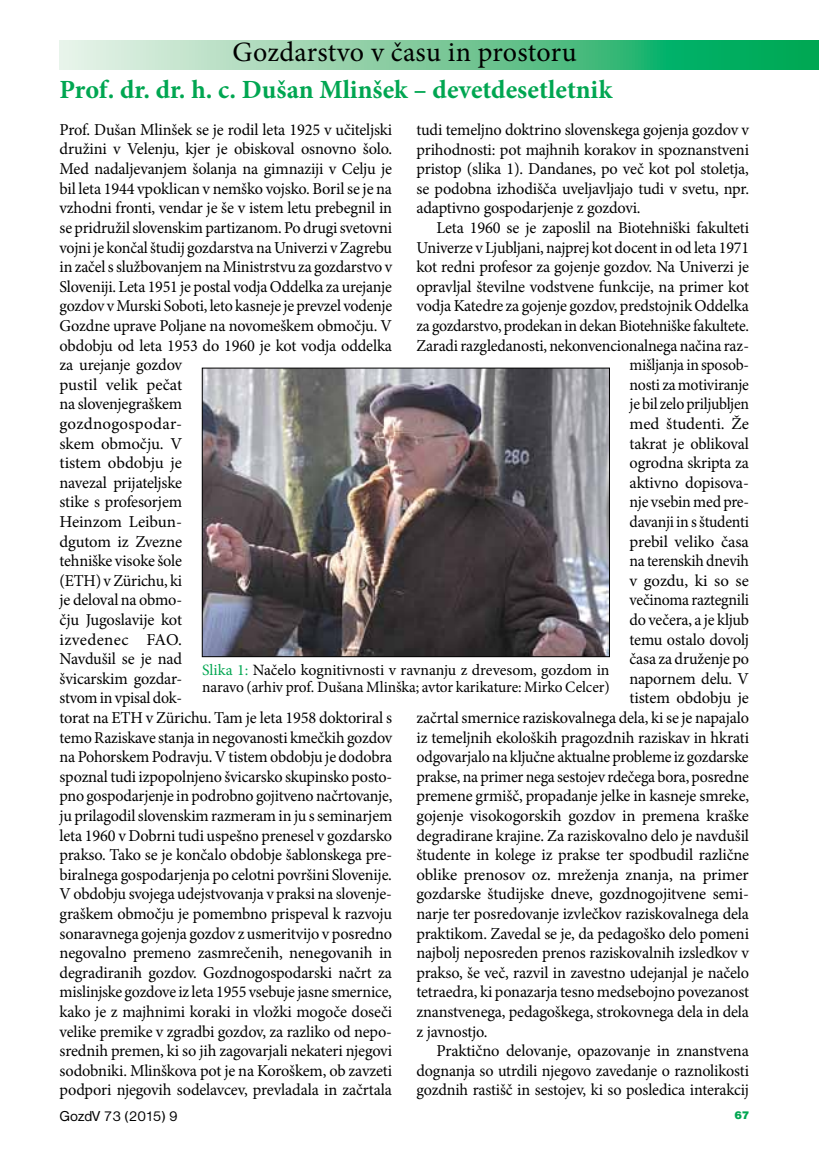
<style>
.page{position:relative;width:819px;height:1166px;background:#fff}
.page>*{position:absolute;margin:0;border:0;box-sizing:border-box;transform-origin:0 0}
.t1{font:28px "Minion Pro";letter-spacing:.005em;color:#000}
.t2{font:700 26.25px "Minion Pro";color:#00a651}
.t3{font:16.62px/19.6px "Minion Pro";letter-spacing:-.01em;color:#000}
.t4{font:16.62px "Minion Pro";letter-spacing:-.01em;color:#000;scale:.95 1}
.t5{font:16.62px "Minion Pro";letter-spacing:-.01em;color:#000;scale:.96 1}
.t6{font:16.62px "Minion Pro";letter-spacing:-.01em;color:#000;scale:.94 1}
.t7{font:15.75px/17.5px "Minion Pro";letter-spacing:-.005em;color:#000}
.t8{font:14.88px "Nimbus San DEE";color:#000}
.t9{font:11.38px "Nimbus San DEE Blac";color:#00a651}
.s1{color:#00a651}
</style>
<div class="page">
<svg style="left:60px;top:40px;width:759px;height:29px"></svg>
<img style="left:204px;top:370px;width:403px;height:285px">
<div style="left:202px;top:368px;width:407px;height:289px;border:1px solid #000"></div>
<h1 class="t1" style="left:232px;top:34px;width:345px">Gozdarstvo v času in prostoru</h1>
<h2 class="t2" style="left:60px;top:72px;width:554px">Prof. dr. dr. h. c. Dušan Mlinšek – devetdesetletnik</h2>
<p class="t3" style="left:60px;top:120px;width:334px">Prof. Dušan Mlinšek se je rodil leta 1925 v učiteljski družini v Velenju, kjer je obiskoval osnovno šolo.<br>Med nadaljevanjem šolanja na gimnaziji v Celju je bil leta 1944 vpoklican v nemško vojsko. Boril se je na vzhodni fronti, vendar je še v istem letu prebegnil in se pridružil slovenskim partizanom. Po drugi svetovni vojni je končal študij gozdarstva na Univerzi v Zagrebu in začel s službovanjem na Ministrstvu za gozdarstvo v Sloveniji. Leta 1951 je postal vodja Oddelka za urejanje gozdov v Murski Soboti, leto kasneje je prevzel vodenje Gozdne uprave Poljane na novomeškem območju. V obdobju od leta 1953 do 1960 je kot vodja oddelka za urejanje gozdov<br>pustil velik pečat<br>na slovenjegraškem<br>gozdnogospodar-<br>skem območju. V<br>tistem obdobju je<br>navezal prijateljske<br>stike s profesorjem<br>Heinzom Leibun-<br>dgutom iz Zvezne<br>tehniške visoke šole<br>(ETH) v Zürichu, ki<br>je deloval na obmo-<br>čju Jugoslavije kot<br>izvedenec FAO.<br>Navdušil se je nad<br>švicarskim gozdar-<br>stvom in vpisal dok-<br>torat na ETH v Zürichu. Tam je leta 1958 doktoriral s temo Raziskave stanja in negovanosti kmečkih gozdov na Pohorskem Podravju. V tistem obdobju je dodobra spoznal tudi izpopolnjeno švicarsko skupinsko posto&shy;pno gospodarjenje in podrobno gojitveno načrtovanje, ju prilagodil slovenskim razmeram in ju s seminarjem leta 1960 v Dobrni tudi uspešno prenesel v gozdarsko prakso. Tako se je končalo obdobje šablonskega pre&shy;biralnega gospodarjenja po celotni površini Slovenije.<br>V obdobju svojega udejstvovanja v praksi na slovenje&shy;graškem območju je pomembno prispeval k razvoju sonaravnega gojenja gozdov z usmeritvijo v posredno negovalno premeno zasmrečenih, nenegovanih in degradiranih gozdov. Gozdnogospodarski načrt za mislinjske gozdove iz leta 1955 vsebuje jasne smernice, kako je z majhnimi koraki in vložki mogoče doseči velike premike v zgradbi gozdov, za razliko od nepo&shy;srednih premen, ki so jih zagovarjali nekateri njegovi sodobniki. Mlinškova pot je na Koroškem, ob zavzeti podpori njegovih sodelavcev, prevladala in začrtala</p>
<p class="t3" style="left:416px;top:120px;width:334px;text-align:justify">tudi temeljno doktrino slovenskega gojenja gozdov v prihodnosti: pot majhnih korakov in spoznanstveni pristop (slika 1). Dandanes, po več kot pol stoletja, se podobna izhodišča uveljavljajo tudi v svetu, npr. adaptivno gospodarjenje z gozdovi.</p>
<p class="t3" style="left:436px;top:218px;width:314px">Leta 1960 se je zaposlil na Biotehniški fakulteti</p>
<p class="t3" style="left:416px;top:237px;width:334px">Univerze v Ljubljani, najprej kot docent in od leta 1971</p>
<p class="t3" style="left:416px;top:257px;width:334px">kot redni profesor za gojenje gozdov. Na Univerzi je</p>
<p class="t3" style="left:416px;top:277px;width:334px">opravljal številne vodstvene funkcije, na primer kot</p>
<p class="t3" style="left:416px;top:296px;width:334px">vodja Katedre za gojenje gozdov, predstojnik Oddelka</p>
<p class="t4" style="left:416px;top:314px;width:351px">za gozdarstvo, prodekan in dekan Biotehniške fakultete.</p>
<p class="t3" style="left:416px;top:335px;width:334px">Zaradi razgledanosti, nekonvencionalnega načina raz-</p>
<p class="t4" style="left:629px;top:354px;width:127px">mišljanja in sposob-</p>
<p class="t4" style="left:629px;top:373px;width:127px">nosti za motiviranje</p>
<p class="t6" style="left:629px;top:393px;width:129px">je bil zelo priljubljen</p>
<p class="t3" style="left:629px;top:414px;width:121px">med študenti. Že</p>
<p class="t3" style="left:629px;top:433px;width:121px">takrat je oblikoval</p>
<p class="t3" style="left:629px;top:453px;width:121px">ogrodna skripta za</p>
<p class="t3" style="left:629px;top:473px;width:121px">aktivno dopisova-</p>
<p class="t5" style="left:629px;top:491px;width:126px">nje vsebin med pre-</p>
<p class="t4" style="left:629px;top:510px;width:127px">davanji in s študenti</p>
<p class="t3" style="left:629px;top:531px;width:121px">prebil veliko časa</p>
<p class="t4" style="left:629px;top:550px;width:127px">na terenskih dnevih</p>
<p class="t3" style="left:629px;top:571px;width:121px">v gozdu, ki so se</p>
<p class="t4" style="left:629px;top:589px;width:127px">večinoma raztegnili</p>
<p class="t3" style="left:629px;top:610px;width:121px">do večera, a je kljub</p>
<p class="t3" style="left:629px;top:629px;width:121px">temu ostalo dovolj</p>
<p class="t3" style="left:629px;top:649px;width:121px">časa za druženje po</p>
<p class="t3" style="left:629px;top:669px;width:121px">napornem delu. V</p>
<p class="t3" style="left:629px;top:688px;width:121px">tistem obdobju je</p>
<p class="t3" style="left:416px;top:708px;width:334px">začrtal smernice raziskovalnega dela, ki se je napajalo</p>
<p class="t3" style="left:416px;top:727px;width:334px">iz temeljnih ekoloških pragozdnih raziskav in hkrati</p>
<p class="t5" style="left:416px;top:746px;width:347px">odgovarjalo na ključne aktualne probleme iz gozdarske</p>
<p class="t5" style="left:416px;top:765px;width:348px">prakse, na primer nega sestojev rdečega bora, posredne</p>
<p class="t3" style="left:416px;top:786px;width:334px">premene grmišč, propadanje jelke in kasneje smreke,</p>
<p class="t3" style="left:416px;top:806px;width:334px">gojenje visokogorskih gozdov in premena kraške</p>
<p class="t3" style="left:416px;top:825px;width:334px">degradirane krajine. Za raziskovalno delo je navdušil</p>
<p class="t3" style="left:416px;top:845px;width:334px">študente in kolege iz prakse ter spodbudil različne</p>
<p class="t3" style="left:416px;top:865px;width:334px">oblike prenosov oz. mreženja znanja, na primer</p>
<p class="t3" style="left:416px;top:884px;width:334px">gozdarske študijske dneve, gozdnogojitvene semi-</p>
<p class="t3" style="left:416px;top:904px;width:334px">narje ter posredovanje izvlečkov raziskovalnega dela</p>
<p class="t3" style="left:416px;top:923px;width:334px">praktikom. Zavedal se je, da pedagoško delo pomeni</p>
<p class="t3" style="left:416px;top:943px;width:334px">najbolj neposreden prenos raziskovalnih izsledkov v</p>
<p class="t3" style="left:416px;top:963px;width:334px">prakso, še več, razvil in zavestno udejanjal je načelo</p>
<p class="t3" style="left:416px;top:982px;width:334px">tetraedra, ki ponazarja tesno medsebojno povezanost</p>
<p class="t3" style="left:416px;top:1002px;width:334px">znanstvenega, pedagoškega, strokovnega dela in dela</p>
<p class="t3" style="left:416px;top:1021px;width:73px">z javnostjo.</p>
<p class="t3" style="left:436px;top:1041px;width:314px">Praktično delovanje, opazovanje in znanstvena</p>
<p class="t3" style="left:416px;top:1061px;width:334px">dognanja so utrdili njegovo zavedanje o raznolikosti</p>
<p class="t3" style="left:416px;top:1080px;width:334px">gozdnih rastišč in sestojev, ki so posledica interakcij</p>
<p class="t7" style="left:202px;top:661px;width:409px"><span class="s1">Slika 1:</span> Načelo kognitivnosti v ravnanju z drevesom, gozdom in naravo (arhiv prof. Dušana Mlinška; avtor karikature: Mirko Celcer)</p>
<p class="t8" style="left:60px;top:1108px;width:120px">GozdV 73 (2015) 9</p>
<p class="t9" style="left:734px;top:1108px;width:17px">67</p>
</div>
